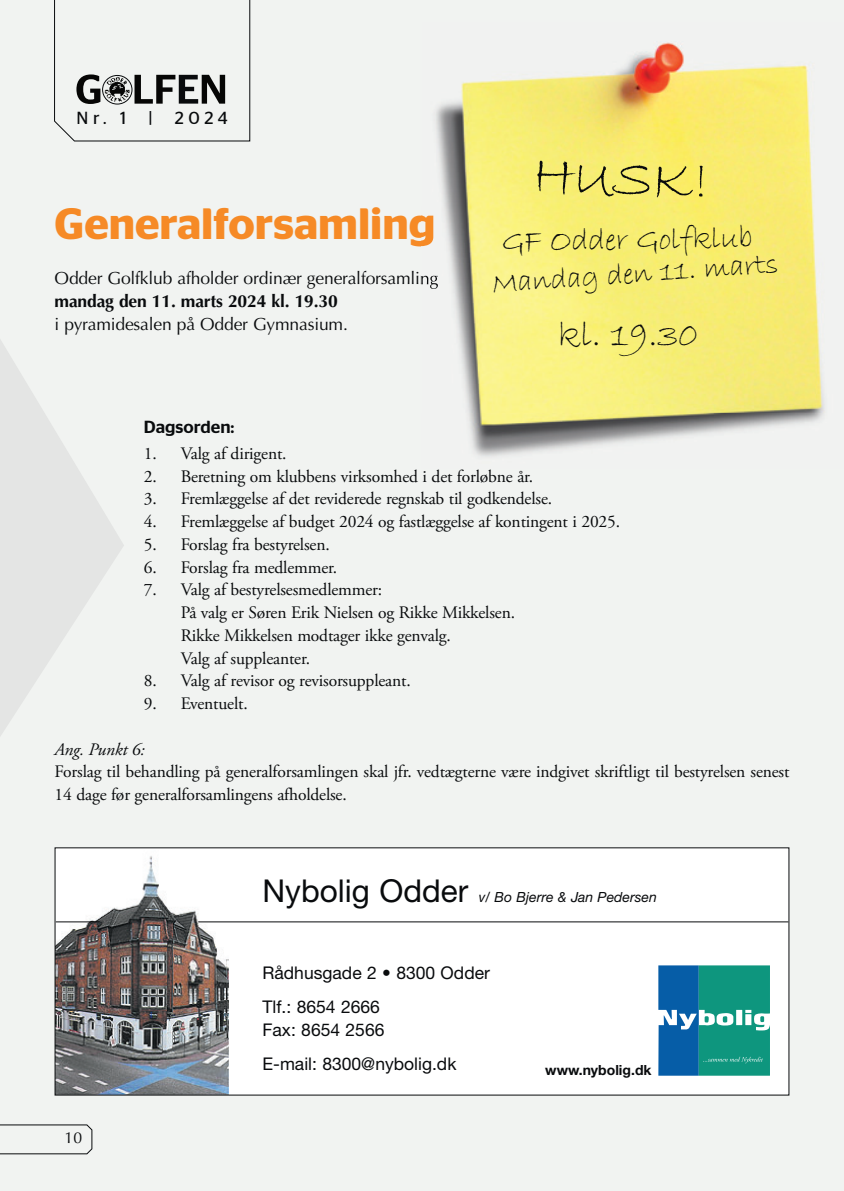
<style>
.page{position:relative;width:844px;height:1191px;background:#fff}
.page>*{position:absolute;margin:0;border:0;box-sizing:border-box;transform-origin:0 0}
.t1{font:56px "Bradley Hand ITC";color:#090b0d}
.t2{font:600 43.75px "Stag Sans";color:#f68a26}
.t3{font:37.62px "Bradley Hand ITC";color:#090b0d}
.t4{font:31.5px "Bradley Hand ITC";color:#090b0d}
.t5{font:31.5px "Helvetica Neue LT Std";color:#090b0d}
.t6{font:30.1px "Bradley Hand ITC";color:#090b0d}
.t7{font:17.5px/22.8px "Adobe Garamond Pro";letter-spacing:-.01em;color:#090b0d}
.t8{font:17.5px "Optima LT Std";letter-spacing:-.01em;color:#090b0d}
.t9{font:17.5px/34.1px "Helvetica Neue LT Std";color:#090b0d}
.t10{font:700 17.5px "Optima LT Std";letter-spacing:-.01em;color:#090b0d}
.t11{font:italic 17.5px "Adobe Garamond Pro";letter-spacing:-.01em;color:#090b0d}
.t12{font:500 17.5px "Stag Sans";color:#090b0d}
.t13{font:17.5px "Stag Sans";letter-spacing:.26em;color:#090b0d}
.t14{font:15.75px "Optima LT Std";color:#090b0d}
.t15{font:italic 14px "Helvetica Neue LT Std";color:#090b0d}
.t16{font:700 14px "Helvetica Neue LT Std";color:#090b0d}
</style>
<div class="page">
<div style="left:0;top:0;width:843px;height:1191px;background:#f1f3f1"></div>
<svg style="left:0;top:340px;width:124px;height:396px;fill:#e4e5e4"></svg>
<img style="left:422px;top:42px;width:403px;height:415px">
<img style="left:422px;top:207px;width:11px;height:39px">
<img style="left:422px;top:271px;width:16px;height:18px">
<div style="left:55px;top:848px;width:733px;height:247px;background:#fff"></div>
<img style="left:57px;top:856px;width:171px;height:237px">
<svg style="left:658px;top:965px;width:111px;height:110px;background:#258e99"></svg>
<hr style="left:198px;top:921px;width:590px;height:1px;background:#090b0d">
<hr style="left:56px;top:921px;width:44px;height:1px;background:#090b0d">
<svg style="left:54px;top:0;width:196px;height:141px"></svg>
<svg style="left:0;top:1124px;width:93px;height:30px"></svg>
<p class="t13" style="left:76px;top:108px;width:51px">Nr. 1</p>
<p class="t13" style="left:149px;top:108px;width:5px">|</p>
<p class="t13" style="left:175px;top:108px;width:54px">2024</p>
<h2 class="t2" style="left:55px;top:198px;width:382px">Generalforsamling</h2>
<p class="t8" style="left:55px;top:268px;width:385px">Odder Golfklub afholder ordinær generalforsamling</p>
<p class="t10" style="left:55px;top:291px;width:284px">mandag den 11. marts 2024 kl. 19.30</p>
<p class="t8" style="left:55px;top:314px;width:295px">i pyramidesalen på Odder Gymnasium.</p>
<h1 class="t1" style="left:533px;top:139px;width:178px;rotate:2deg">HUSK!</h1>
<h3 class="t4" style="left:501px;top:222px;width:253px;rotate:-1deg">GF Odder Golfklub</h3>
<h3 class="t6" style="left:491px;top:264px;width:288px;rotate:-4deg">Mandag den 11. marts</h3>
<h3 class="t3" style="left:558px;top:310px;width:141px">kl. 19.30</h3>
<p class="t12" style="left:144px;top:417px;width:92px">Dagsorden:</p>
<p class="t7" style="left:144px;top:442px;width:144px">1. Valg af dirigent.</p>
<p class="t7" style="left:144px;top:465px;width:390px">2. Beretning om klubbens virksomhed i det forløbne år.</p>
<p class="t7" style="left:144px;top:488px;width:409px">3. Fremlæggelse af det reviderede regnskab til godkendelse.</p>
<p class="t7" style="left:144px;top:511px;width:477px">4. Fremlæggelse af budget 2024 og fastlæggelse af kontingent i 2025.</p>
<p class="t7" style="left:144px;top:533px;width:187px">5. Forslag fra bestyrelsen.</p>
<p class="t7" style="left:144px;top:556px;width:195px">6. Forslag fra medlemmer.</p>
<p class="t7" style="left:181px;top:579px;width:336px;text-indent:-37px">7. Valg af bestyrelsesmedlemmer:<br>På valg er Søren Erik Nielsen og Rikke Mikkelsen.<br>Rikke Mikkelsen modtager ikke genvalg.<br>Valg af suppleanter.</p>
<p class="t7" style="left:144px;top:670px;width:268px">8. Valg af revisor og revisorsuppleant.</p>
<p class="t7" style="left:144px;top:693px;width:105px">9. Eventuelt.</p>
<p class="t11" style="left:55px;top:738px;width:92px">Ang. Punkt 6:</p>
<p class="t7" style="left:55px;top:761px;width:736px">Forslag til behandling på generalforsamlingen skal jfr. vedtægterne være indgivet skriftligt til bestyrelsen senest<br>14 dage før generalforsamlingens afholdelse.</p>
<h3 class="t5" style="left:262px;top:872px;width:207px">Nybolig Odder</h3>
<p class="t15" style="left:478px;top:888px;width:179px">v/ Bo Bjerre &amp; Jan Pedersen</p>
<p class="t14" style="left:65px;top:1129px;width:19px">10</p>
<p class="t9" style="left:262px;top:955px;width:229px">Rådhusgade 2 • 8300 Odder<br>Tlf.: 8654 2666</p>
<p class="t9" style="left:262px;top:1012px;width:195px">Fax: 8654 2566<br>E-mail: 8300@nybolig.dk</p>
<p class="t16" style="left:545px;top:1061px;width:108px">www.nybolig.dk</p>
</div>
